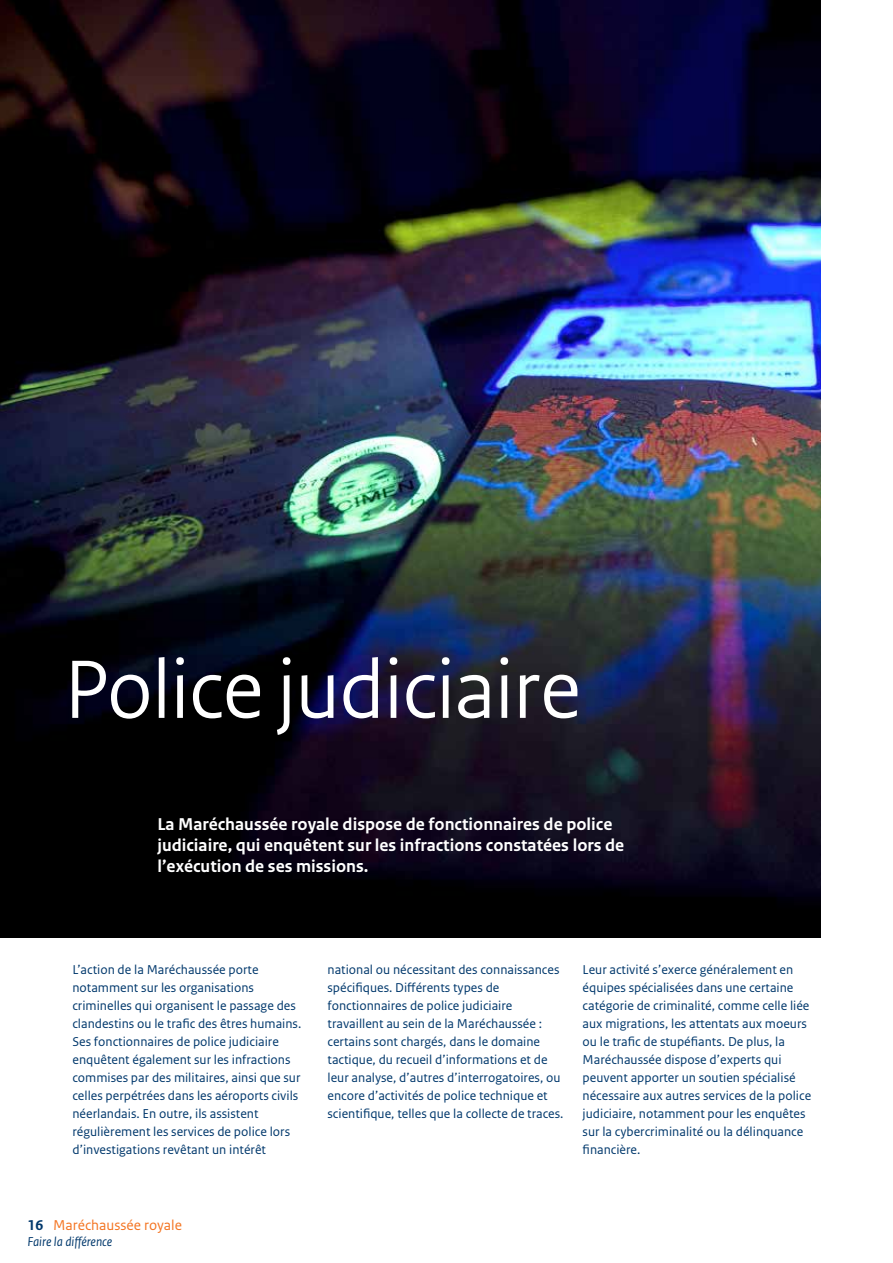
<style>
.page{position:relative;width:893px;height:1263px;background:#fff}
.page>*{position:absolute;margin:0;border:0;box-sizing:border-box;transform-origin:0 0}
.t1{font:87px "Rijksoverheid Sans Heading";color:#fff}
.t2{font:700 18px/21px "Rijksoverheid Sans Text";color:#fff}
.t3{font:15px "Rijksoverheid Sans Text";color:#f47421}
.t4{font:13.5px/18px "Rijksoverheid Sans Text";color:#00386c}
.t5{font:italic 13.5px "Rijksoverheid Sans Text";color:#00386c}
.s1{font-weight:700;color:#00386c}
</style>
<div class="page">
<img style="left:0;top:0;width:821px;height:938px">
<h1 class="t1" style="left:64px;top:639px;width:518px">Police judiciaire</h1>
<h2 class="t2" style="left:157px;top:814px;width:468px">La Maréchaussée royale dispose de fonctionnaires de police judiciaire, qui enquêtent sur les infractions constatées lors de l’exécution de ses missions.</h2>
<p class="t4" style="left:72px;top:961px;width:230px">L’action de la Maréchaussée porte notamment sur les organisations criminelles qui organisent le passage des clandestins ou le trafic des êtres humains.<br>Ses fonctionnaires de police judiciaire enquêtent également sur les infractions commises par des militaires, ainsi que sur celles perpétrées dans les aéroports civils néerlandais. En outre, ils assistent régulièrement les services de police lors d’investigations revêtant un intérêt</p>
<p class="t4" style="left:327px;top:961px;width:238px">national ou nécessitant des connaissances spécifiques. Différents types de fonctionnaires de police judiciaire travaillent au sein de la Maréchaussée : certains sont chargés, dans le domaine tactique, du recueil d’informations et de leur analyse, d’autres d’interrogatoires, ou encore d’activités de police technique et scientifique, telles que la collecte de traces.</p>
<p class="t4" style="left:583px;top:961px;width:230px">Leur activité s’exerce généralement en équipes spécialisées dans une certaine catégorie de criminalité, comme celle liée aux migrations, les attentats aux moeurs ou le trafic de stupéfiants. De plus, la Maréchaussée dispose d’experts qui peuvent apporter un soutien spécialisé nécessaire aux autres services de la police judiciaire, notamment pour les enquêtes sur la cybercriminalité ou la délinquance financière.</p>
<p class="t3" style="left:28px;top:1216px;width:156px"><span class="s1">16</span> Maréchaussée royale</p>
<p class="t5" style="left:28px;top:1234px;width:86px">Faire la différence</p>
</div>
